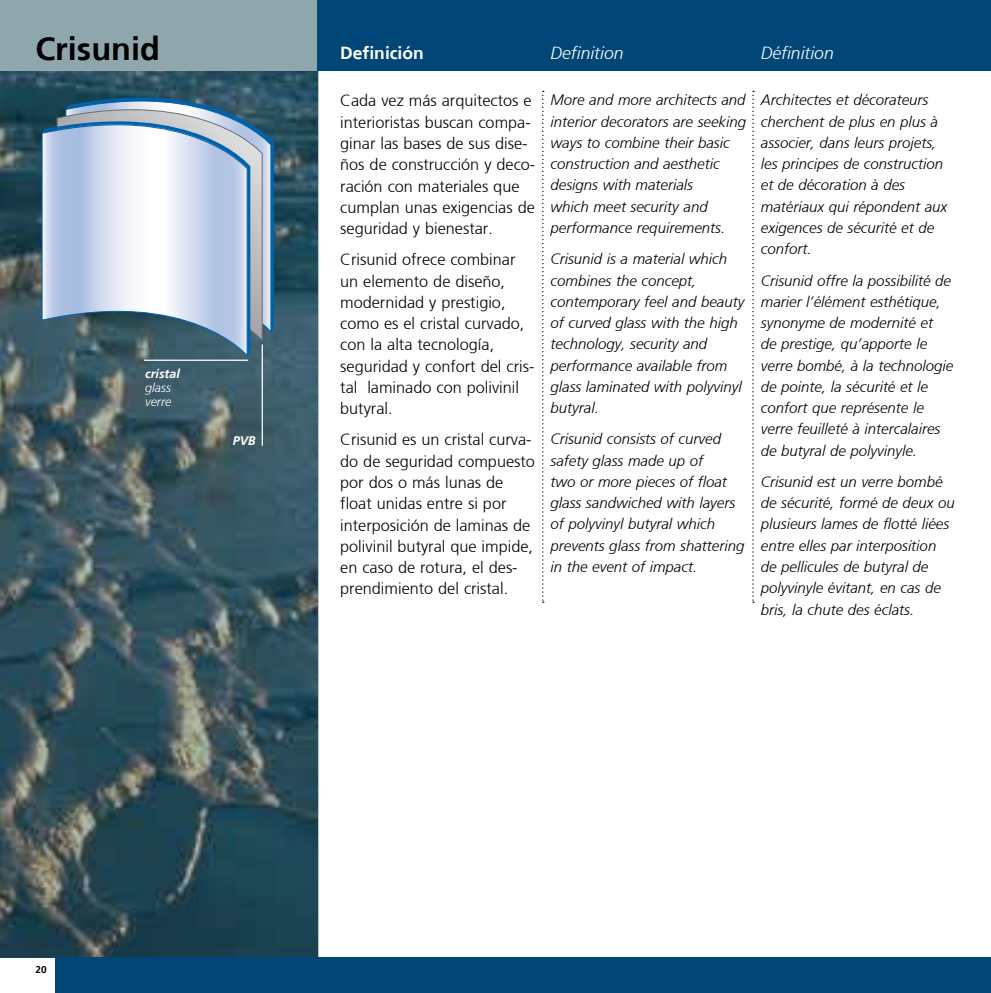
<style>
.page{position:relative;width:991px;height:993px;background:#fff}
.page>*{position:absolute;margin:0;border:0;box-sizing:border-box;transform-origin:0 0}
.t1{font:700 32.5px "Frutiger";color:#000}
.t2{font:italic 300 17.5px "Frutiger";color:#fff}
.t3{font:700 17.5px "Frutiger";color:#fff}
.t4{font:300 16.25px/21.2px "Frutiger";color:#000}
.t5{font:italic 300 15px/21.2px "Frutiger";color:#000}
.t6{font:italic 700 12.5px "Frutiger";color:#fff}
.t7{font:italic 300 12.5px/13.8px "Frutiger";color:#fff}
.t8{font:700 10px "Frutiger";color:#000}
</style>
<div class="page">
<svg style="left:0;top:71px;width:319px;height:886px;background:#38545e"></svg>
<div style="left:55px;top:957px;width:936px;height:35px;background:#004677"></div>
<svg style="left:542px;top:91px;width:2px;height:511px"></svg>
<svg style="left:752px;top:91px;width:2px;height:511px"></svg>
<div style="left:0;top:0;width:319px;height:71px;background:#8fa6ad"></div>
<div style="left:317px;top:0;width:674px;height:71px;background:#004677"></div>
<svg style="left:263px;top:90px;width:9px;height:242px;background:#91aec8"></svg>
<svg style="left:56px;top:90px;width:207px;height:251px;background:#728894"></svg>
<svg style="left:42px;top:99px;width:208px;height:256px"></svg>
<svg style="left:41px;top:102px;width:207px;height:254px"></svg>
<hr style="left:144px;top:359px;width:104px;height:2px;background:#fff">
<hr style="left:262px;top:344px;width:1px;height:101px;background:#fff">
<h1 class="t1" style="left:35px;top:30px;width:126px">Crisunid</h1>
<p class="t3" style="left:340px;top:42px;width:85px">Definición</p>
<p class="t2" style="left:550px;top:43px;width:74px">Definition</p>
<p class="t2" style="left:761px;top:43px;width:74px">Définition</p>
<p class="t6" style="left:145px;top:366px;width:36px">cristal</p>
<p class="t7" style="left:145px;top:380px;width:28px">glass verre</p>
<p class="t6" style="left:233px;top:433px;width:24px">PVB</p>
<p class="t4" style="left:340px;top:90px;width:197px">Cada vez más arquitectos e interioristas buscan compa&shy;ginar las bases de sus dise&shy;ños de construcción y deco&shy;ración con materiales que cumplan unas exigencias de seguridad y bienestar.</p>
<p class="t4" style="left:340px;top:249px;width:196px">Crisunid ofrece combinar un elemento de diseño, modernidad y prestigio, como es el cristal curvado, con la alta tecnología, seguridad y confort del cris&shy;tal laminado con polivinil butyral.</p>
<p class="t4" style="left:340px;top:429px;width:196px">Crisunid es un cristal curva&shy;do de seguridad compuesto por dos o más lunas de float unidas entre si por interposición de laminas de polivinil butyral que impide, en caso de rotura, el des&shy;prendimiento del cristal.</p>
<p class="t5" style="left:550px;top:89px;width:197px">More and more architects and interior decorators are seeking ways to combine their basic construction and aesthetic designs with materials<br>which meet security and performance requirements.</p>
<p class="t5" style="left:550px;top:248px;width:195px">Crisunid is a material which combines the concept, contemporary feel and beauty of curved glass with the high technology, security and performance available from glass laminated with polyvinyl butyral.</p>
<p class="t5" style="left:550px;top:428px;width:195px">Crisunid consists of curved safety glass made up of<br>two or more pieces of float glass sandwiched with layers of polyvinyl butyral which prevents glass from shattering in the event of impact.</p>
<p class="t5" style="left:761px;top:89px;width:188px">Architectes et décorateurs cherchent de plus en plus à associer, dans leurs projets, les principes de construction et de décoration à des matériaux qui répondent aux exigences de sécurité et de confort.</p>
<p class="t5" style="left:761px;top:269px;width:194px">Crisunid offre la possibilité de marier l’élément esthétique, synonyme de modernité et<br>de prestige, qu’apporte le verre bombé, à la technologie de pointe, la sécurité et le confort que représente le verre feuilleté à intercalaires de butyral de polyvinyle.</p>
<p class="t5" style="left:761px;top:471px;width:195px">Crisunid est un verre bombé de sécurité, formé de deux ou plusieurs lames de flotté liées entre elles par interposition de pellicules de butyral de polyvinyle évitant, en cas de bris, la chute des éclats.</p>
<p class="t8" style="left:35px;top:963px;width:13px">20</p>
</div>
